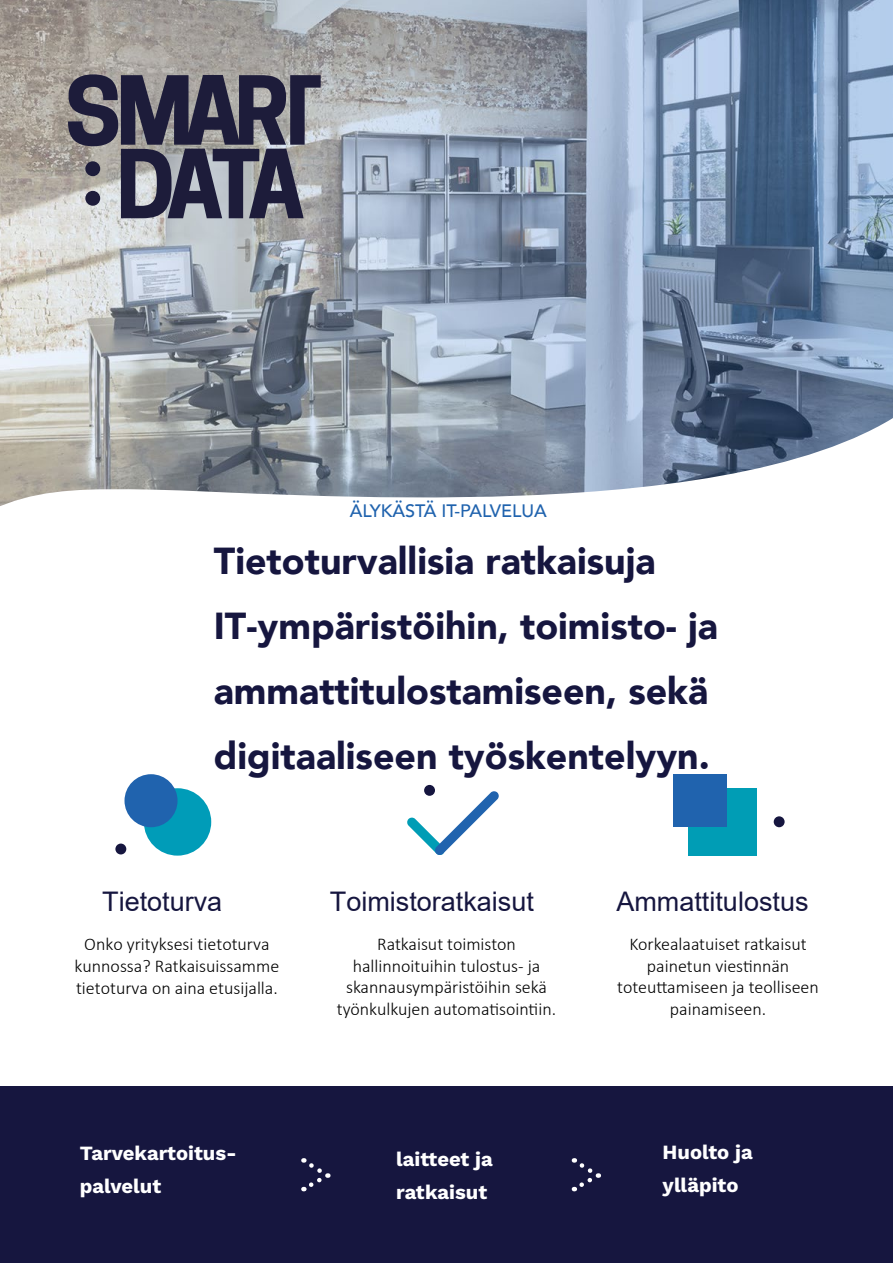
<style>
.page{position:relative;width:893px;height:1263px;background:#fff}
.page>*{position:absolute;margin:0;border:0;box-sizing:border-box;transform-origin:0 0}
.t1{font:900 37.5px/64.8px "Avenir";color:#16163f}
.t2{font:27px "Arial";color:#16163f}
.t3{font:20.25px/32.5px "Work Sans";color:#fff}
.t4{font:300 18px/21.6px "Calibri";color:#000;text-align:center}
.t5{font:300 18px/21.9px "Calibri";color:#000;text-align:center}
.t6{font:500 18px "Avenir";color:#2063ae}
.s1{font-style:inherit}
</style>
<div class="page">
<div style="left:0;top:1086px;width:893px;height:177px;background:#16163f"></div>
<img style="left:0;top:0;width:893px;height:269px">
<svg style="left:68px;top:74px;width:253px;height:144px;background:#626170"></svg>
<svg style="left:0;top:269px;width:893px;height:237px;background:#96a1af"></svg>
<div style="left:144px;top:788px;width:67px;height:68px;background:#009cb8;border-radius:50%"></div>
<div style="left:124px;top:774px;width:54px;height:53px;background:#2063ae;border-radius:50%"></div>
<div style="left:115px;top:843px;width:11px;height:11px;background:#16163f;border-radius:50%"></div>
<div style="left:774px;top:816px;width:11px;height:11px;background:#16163f;border-radius:50%"></div>
<div style="left:424px;top:785px;width:11px;height:11px;background:#16163f;border-radius:50%"></div>
<div style="left:688px;top:788px;width:69px;height:67px;background:#009db5"></div>
<div style="left:673px;top:775px;width:53px;height:52px;background:#2063ae"></div>
<svg style="left:407px;top:791px;width:92px;height:64px"></svg>
<svg style="left:301px;top:1158px;width:29px;height:34px"></svg>
<svg style="left:572px;top:1158px;width:28px;height:34px"></svg>
<p class="t6" style="left:350px;top:495px;width:199px">ÄLYKÄSTÄ IT-PALVELUA</p>
<h1 class="t1" style="left:214px;top:528px;width:506px"><span class="s1">Tietoturvallisia r</span>atkaisuja<br>IT-ympäristöihin, <span class="s1">toimisto- ja </span>ammattitulostamiseen<span class="s1">, sekä </span>digitaaliseen työskentelyyn.</h1>
<h2 class="t2" style="left:102px;top:882px;width:122px">Tietoturva</h2>
<h2 class="t2" style="left:330px;top:882px;width:206px">Toimistoratkaisut</h2>
<h2 class="t2" style="left:616px;top:882px;width:194px">Ammattitulostus</h2>
<p class="t5" style="left:75px;top:933px;width:206px">Onko yrityksesi tietoturva kunnossa? Ratkaisuissamme tietoturva on aina etusijalla.</p>
<p class="t4" style="left:337px;top:933px;width:221px">Ratkaisut toimiston hallinnoituihin tulostus- ja skannausympäristöihin sekä työnkulkujen automatisointiin.</p>
<p class="t4" style="left:617px;top:933px;width:203px">Korkealaatuiset ratkaisut painetun viestinnän toteuttamiseen ja teolliseen painamiseen.</p>
<p class="t3" style="left:80px;top:1136px;width:158px">Tarvekartoitus&shy;palvelut</p>
<p class="t3" style="left:396px;top:1142px;width:98px">laitteet ja ratkaisut</p>
<p class="t3" style="left:663px;top:1135px;width:92px">Huolto ja ylläpito</p>
</div>
